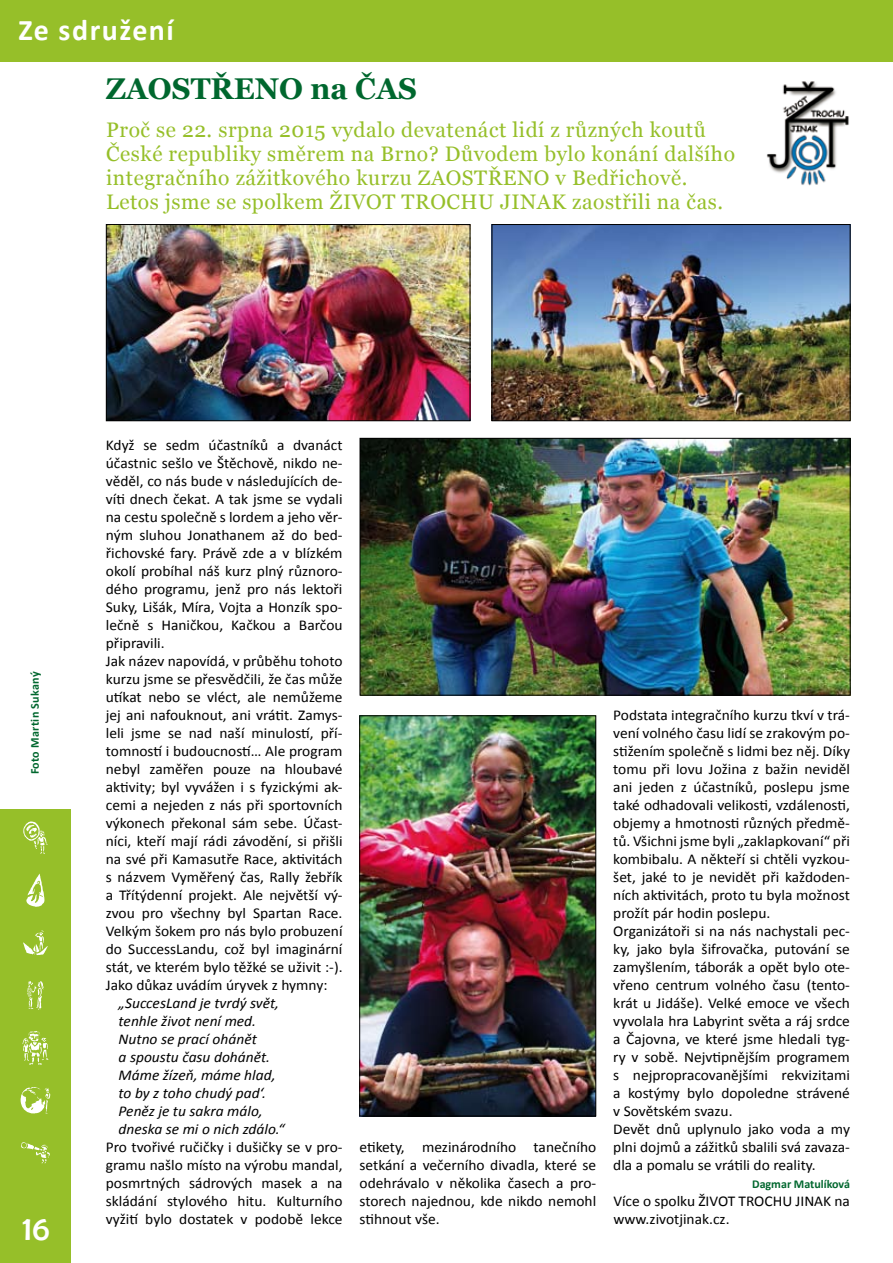
<style>
.page{position:relative;width:893px;height:1263px;background:#fff}
.page>*{position:absolute;margin:0;border:0;box-sizing:border-box;transform-origin:0 0}
.t1{font:34.5px "Berlin Sans FB";color:#fff}
.t2{font:700 30px "Georgia";color:#00672e}
.t3{font:700 30px "Calibri";letter-spacing:.05em;color:#fff}
.t4{font:21px/24px "Georgia";letter-spacing:.025em;color:#96bf29}
.t5{font:15px/18px "Calibri";color:#000}
.t6{font:italic 15px/18px "Calibri";color:#000}
.t7{font:700 12px "Calibri";letter-spacing:.025em;color:#00672e}
.t8{font:700 12px "Calibri";color:#00672e}
</style>
<div class="page">
<div style="left:0;top:0;width:893px;height:62px;background:#96bf29"></div>
<div style="left:0;top:809px;width:71px;height:454px;background:#96bf29"></div>
<svg style="left:21px;top:1142px;width:29px;height:21px"></svg>
<svg style="left:21px;top:1087px;width:30px;height:27px"></svg>
<svg style="left:22px;top:1031px;width:26px;height:34px"></svg>
<svg style="left:27px;top:981px;width:17px;height:29px"></svg>
<svg style="left:23px;top:930px;width:25px;height:25px"></svg>
<svg style="left:26px;top:874px;width:19px;height:33px"></svg>
<svg style="left:23px;top:821px;width:25px;height:33px"></svg>
<img style="left:766px;top:81px;width:83px;height:105px">
<img style="left:362px;top:440px;width:486px;height:253px">
<div style="left:360px;top:438px;width:490px;height:257px;border:1px solid #000"></div>
<img style="left:361px;top:717px;width:233px;height:397px">
<div style="left:359px;top:715px;width:237px;height:401px;border:1px solid #000"></div>
<img style="left:494px;top:226px;width:354px;height:193px">
<div style="left:492px;top:224px;width:358px;height:197px;border:1px solid #000"></div>
<img style="left:108px;top:226px;width:360px;height:193px">
<div style="left:106px;top:224px;width:364px;height:197px;border:1px solid #000"></div>
<h2 class="t3" style="left:18px;top:8px;width:157px">Ze sdružení</h2>
<h2 class="t2" style="left:106px;top:70px;width:313px">ZAOSTŘENO na ČAS</h2>
<p class="t4" style="left:106px;top:118px;width:630px">Proč se 22. srpna 2015 vydalo devatenáct lidí z různých koutů České republiky směrem na Brno? Důvodem bylo konání dalšího integračního zážitkového kurzu ZAOSTŘENO v Bedřichově.<br>Letos jsme se spolkem ŽIVOT TROCHU JINAK zaostřili na čas.</p>
<p class="t7" style="left:26px;top:774px;width:104px;rotate:-90deg">Foto Martin Sukaný</p>
<h1 class="t1" style="left:22px;top:1209px;width:29px">16</h1>
<p class="t5" style="left:106px;top:436px;width:238px">Když se sedm účastníků a dvanáct účastnic sešlo ve Štěchově, nikdo ne&shy;věděl, co nás bude v následujících de&shy;víti dnech čekat. A tak jsme se vydali na cestu společně s lordem a jeho věr&shy;ným sluhou Jonathanem až do bed&shy;řichovské fary. Právě zde a v blízkém okolí probíhal náš kurz plný různoro&shy;dého programu, jenž pro nás lektoři Suky, Lišák, Míra, Vojta a Honzík spo&shy;lečně s Haničkou, Kačkou a Barčou připravili.<br>Jak název napovídá, v průběhu tohoto kurzu jsme se přesvědčili, že čas může utíkat nebo se vléct, ale nemůžeme jej ani nafouknout, ani vrátit. Zamys&shy;leli jsme se nad naší minulostí, pří&shy;tomností i budoucností… Ale program nebyl zaměřen pouze na hloubavé aktivity; byl vyvážen i s fyzickými ak&shy;cemi a nejeden z nás při sportovních výkonech překonal sám sebe. Účast&shy;níci, kteří mají rádi závodění, si přišli na své při Kamasutře Race, aktivitách s názvem Vyměřený čas, Rally žebřík a Třítýdenní projekt. Ale největší vý&shy;zvou pro všechny byl Spartan Race.<br>Velkým šokem pro nás bylo probuzení do SuccessLandu, což byl imaginární stát, ve kterém bylo těžké se uživit :-).<br>Jako důkaz uvádím úryvek z hymny:</p>
<p class="t6" style="left:119px;top:993px;width:168px">„SuccesLand je tvrdý svět, tenhle život není med.<br>Nutno se prací ohánět<br>a spoustu času dohánět.<br>Máme žízeň, máme hlad, to by z toho chudý pad‘.<br>Peněz je tu sakra málo, dneska se mi o nich zdálo.“</p>
<p class="t5" style="left:106px;top:1138px;width:238px;text-align:justify">Pro tvořivé ručičky i dušičky se v pro&shy;gramu našlo místo na výrobu mandal, posmrtných sádrových masek a na skládání stylového hitu. Kulturního vyžití bylo dostatek v podobě lekce</p>
<p class="t5" style="left:360px;top:1138px;width:238px;text-align:justify">etikety, mezinárodního tanečního setkání a večerního divadla, které se odehrávalo v několika časech a pro&shy;storech najednou, kde nikdo nemohl stihnout vše.</p>
<p class="t5" style="left:613px;top:706px;width:238px">Podstata integračního kurzu tkví v trá&shy;vení volného času lidí se zrakovým po&shy;stižením společně s lidmi bez něj. Díky tomu při lovu Jožina z bažin neviděl ani jeden z účastníků, poslepu jsme také odhadovali velikosti, vzdálenosti, objemy a hmotnosti různých předmě&shy;tů. Všichni jsme byli „zaklapkovaní“ při kombibalu. A někteří si chtěli vyzkou&shy;šet, jaké to je nevidět při každoden&shy;ních aktivitách, proto tu byla možnost prožít pár hodin poslepu.<br>Organizátoři si na nás nachystali pec&shy;ky, jako byla šifrovačka, putování se zamyšlením, táborák a opět bylo ote&shy;vřeno centrum volného času (tento&shy;krát u Jidáše). Velké emoce ve všech vyvolala hra Labyrint světa a ráj srdce a Čajovna, ve které jsme hledali tyg&shy;ry v sobě. Nejvtipnějším programem s nejpropracovanějšími rekvizitami a kostýmy bylo dopoledne strávené v Sovětském svazu.<br>Devět dnů uplynulo jako voda a my plni dojmů a zážitků sbalili svá zavaza&shy;dla a pomalu se vrátili do reality.</p>
<p class="t8" style="left:752px;top:1176px;width:99px">Dagmar Matulíková</p>
<p class="t5" style="left:613px;top:1192px;width:238px">Více o spolku ŽIVOT TROCHU JINAK na www.zivotjinak.cz.</p>
</div>
